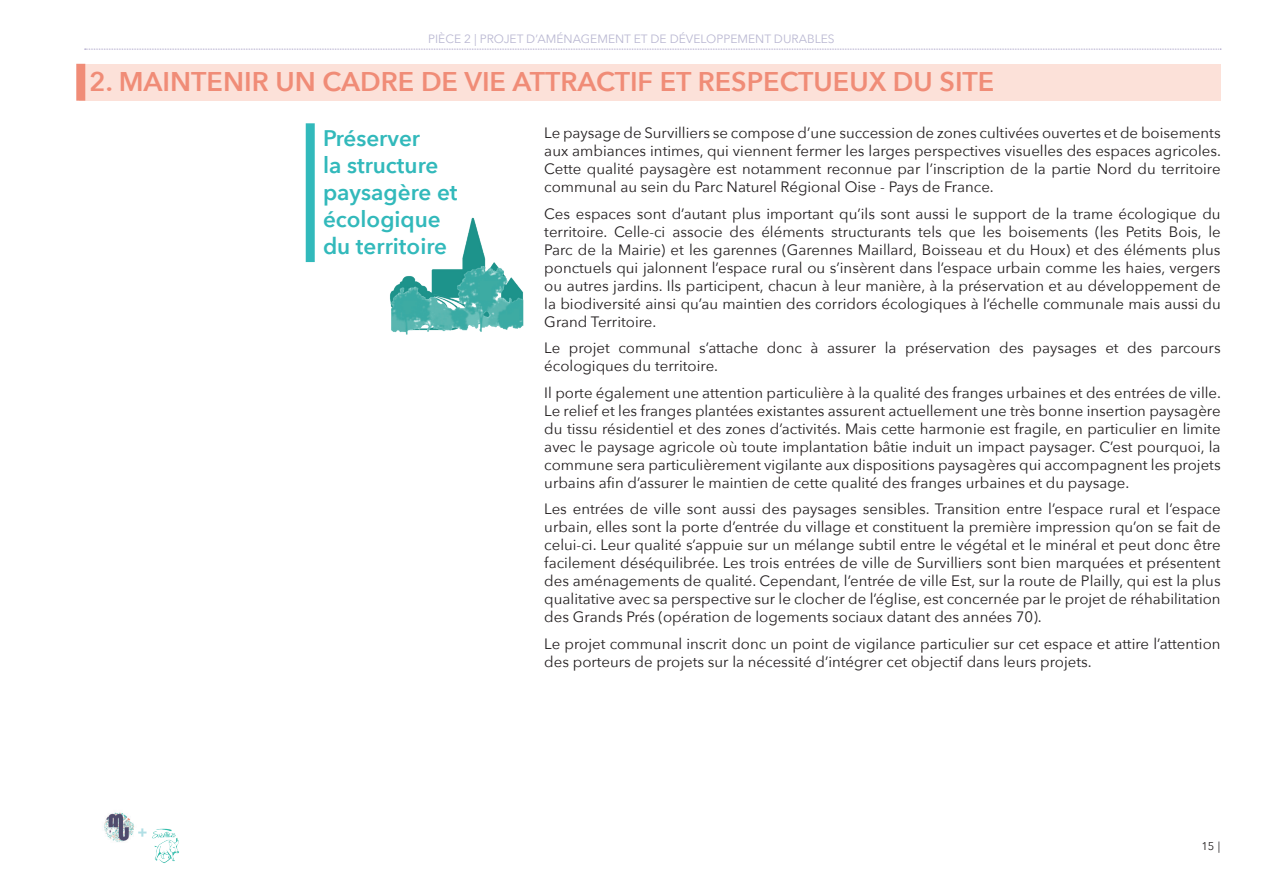
<style>
.page{position:relative;width:1263px;height:893px;background:#fff}
.page>*{position:absolute;margin:0;border:0;box-sizing:border-box;transform-origin:0 0}
.t1{font:600 27px "Avenir Next";color:#f08c77}
.t2{font:600 22.5px/27px "Avenir Next";color:#32b9bb}
.t3{font:15px/18px "Avenir Next";color:#231f20;text-align:justify}
.t4{font:700 15px "Avenir Next";color:#b1dfe5}
.t5{font:12px "Avenir Next";color:#bab8d2}
.t6{font:11.25px "Avenir Next";color:#231f20}
</style>
<div class="page">
<img style="left:104px;top:812px;width:30px;height:30px">
<img style="left:152px;top:828px;width:27px;height:35px">
<svg style="left:85px;top:49px;width:1136px;height:1px"></svg>
<div style="left:79px;top:64px;width:1141px;height:37px;background:#fce1d9"></div>
<div style="left:76px;top:64px;width:9px;height:37px;background:#f08c77"></div>
<div style="left:306px;top:123px;width:9px;height:139px;background:#32b9bb"></div>
<img style="left:390px;top:217px;width:134px;height:118px">
<p class="t5" style="left:428px;top:28px;width:408px">PIÈCE 2 | PROJET D’AMÉNAGEMENT ET DE DÉVELOPPEMENT DURABLES</p>
<h1 class="t1" style="left:89px;top:58px;width:907px">2. MAINTENIR UN CADRE DE VIE ATTRACTIF ET RESPECTUEUX DU SITE</h1>
<p class="t3" style="left:544px;top:123px;width:678px">Le paysage de Survilliers se compose d’une succession de zones cultivées ouvertes et de boisements aux ambiances intimes, qui viennent fermer les larges perspectives visuelles des espaces agricoles.<br>Cette qualité paysagère est notamment reconnue par l’inscription de la partie Nord du territoire communal au sein du Parc Naturel Régional Oise - Pays de France.</p>
<p class="t3" style="left:544px;top:204px;width:678px">Ces espaces sont d’autant plus important qu’ils sont aussi le support de la trame écologique du territoire. Celle-ci associe des éléments structurants tels que les boisements (les Petits Bois, le Parc de la Mairie) et les garennes (Garennes Maillard, Boisseau et du Houx) et des éléments plus ponctuels qui jalonnent l’espace rural ou s’insèrent dans l’espace urbain comme les haies, vergers ou autres jardins. Ils participent, chacun à leur manière, à la préservation et au développement de la biodiversité ainsi qu’au maintien des corridors écologiques à l’échelle communale mais aussi du Grand Territoire.</p>
<p class="t3" style="left:544px;top:338px;width:678px">Le projet communal s’attache donc à assurer la préservation des paysages et des parcours écologiques du territoire.</p>
<p class="t3" style="left:544px;top:383px;width:678px">Il porte également une attention particulière à la qualité des franges urbaines et des entrées de ville.<br>Le relief et les franges plantées existantes assurent actuellement une très bonne insertion paysagère du tissu résidentiel et des zones d’activités. Mais cette harmonie est fragile, en particulier en limite avec le paysage agricole où toute implantation bâtie induit un impact paysager. C’est pourquoi, la commune sera particulièrement vigilante aux dispositions paysagères qui accompagnent les projets urbains afin d’assurer le maintien de cette qualité des franges urbaines et du paysage.</p>
<p class="t3" style="left:544px;top:499px;width:678px">Les entrées de ville sont aussi des paysages sensibles. Transition entre l’espace rural et l’espace urbain, elles sont la porte d’entrée du village et constituent la première impression qu’on se fait de celui-ci. Leur qualité s’appuie sur un mélange subtil entre le végétal et le minéral et peut donc être facilement déséquilibrée. Les trois entrées de ville de Survilliers sont bien marquées et présentent des aménagements de qualité. Cependant, l’entrée de ville Est, sur la route de Plailly, qui est la plus qualitative avec sa perspective sur le clocher de l’église, est concernée par le projet de réhabilitation des Grands Prés (opération de logements sociaux datant des années 70).</p>
<p class="t3" style="left:544px;top:634px;width:678px">Le projet communal inscrit donc un point de vigilance particulier sur cet espace et attire l’attention des porteurs de projets sur la nécessité d’intégrer cet objectif dans leurs projets.</p>
<h2 class="t2" style="left:323px;top:124px;width:136px">Préserver<br>la structure paysagère et écologique du territoire</h2>
<p class="t4" style="left:137px;top:819px;width:11px">+</p>
<p class="t6" style="left:1201px;top:837px;width:20px">15 |</p>
</div>
